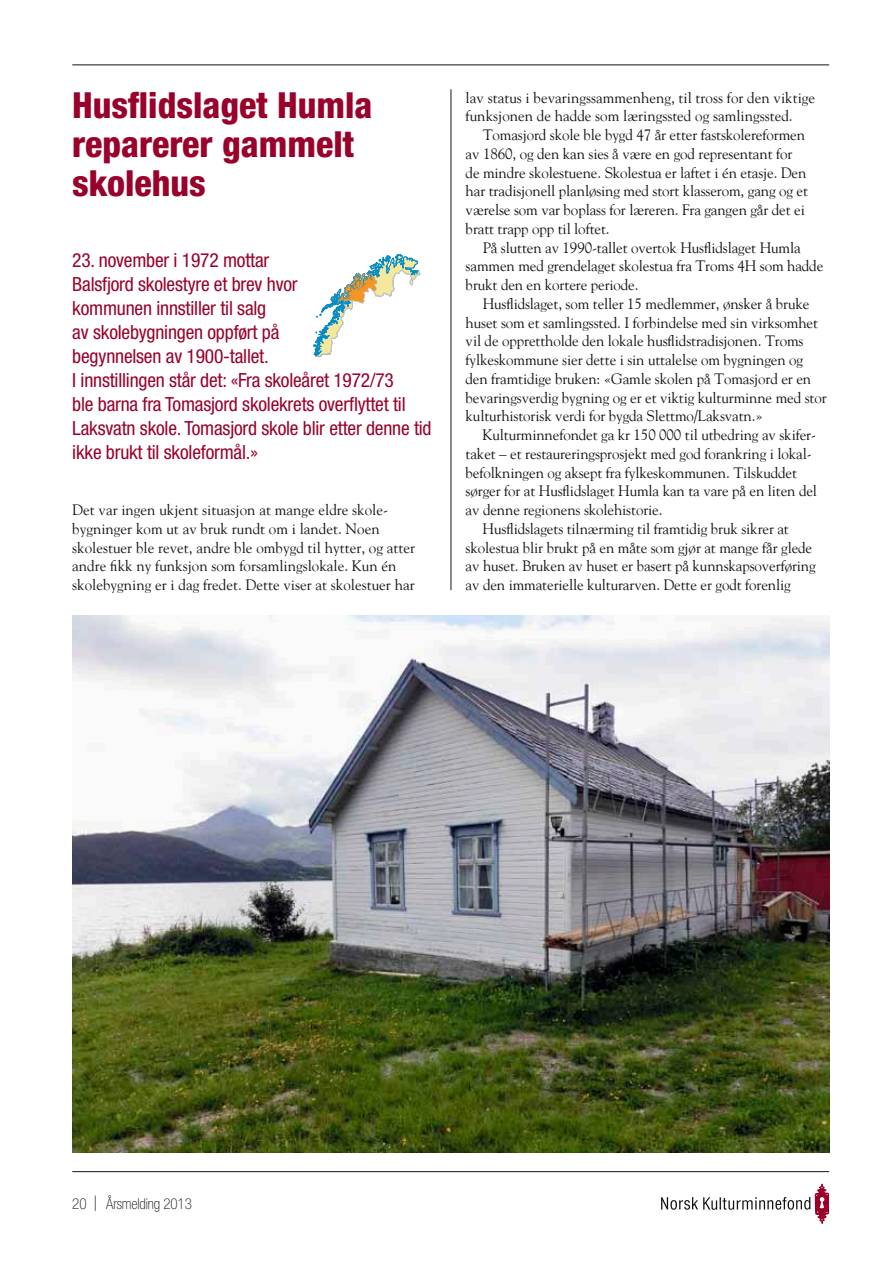
<style>
.page{position:relative;width:893px;height:1263px;background:#fff}
.page>*{position:absolute;margin:0;border:0;box-sizing:border-box;transform-origin:0 0}
.t1{font:800 condensed 36px/39px "Helvetica Neue";color:#99002a}
.t2{font:condensed 19.5px/24px "Helvetica Neue";letter-spacing:-.01em;color:#99002a}
.t3{font:15px/18.8px "Goudy";letter-spacing:-.01em;color:#131413}
.t4{font:100 condensed 15px "Helvetica Neue";letter-spacing:-.01em;color:#131413}
.s1{font-weight:200;font-stretch:normal;font-size:30px}
</style>
<div class="page">
<hr style="left:72px;top:65px;width:757px;height:1px;background:#131413">
<hr style="left:72px;top:1171px;width:757px;height:1px;background:#131413">
<hr style="left:451px;top:89px;width:1px;height:501px;background:#131413">
<svg style="left:661px;top:1183px;width:168px;height:41px"></svg>
<img style="left:72px;top:615px;width:757px;height:537px">
<svg style="left:313px;top:254px;width:107px;height:103px"></svg>
<h1 class="t1" style="left:72px;top:86px;width:302px">Husflidslaget Humla reparerer gammelt skolehus</h1>
<p class="t2" style="left:72px;top:248px;width:361px">23. november i 1972 mottar<br>Balsfjord skolestyre et brev hvor<br>kommunen innstiller til salg<br>av skolebygningen oppført på<br>begynnelsen av 1900-tallet.<br>I innstillingen står det: «Fra skoleåret 1972/73<br>ble barna fra Tomasjord skolekrets overflyttet til Laksvatn skole. Tomasjord skole blir etter denne tid ikke brukt til skoleformål.»</p>
<p class="t3" style="left:72px;top:500px;width:344px">Det var ingen ukjent situasjon at mange eldre skole&shy;bygninger kom ut av bruk rundt om i landet. Noen skolestuer ble revet, andre ble ombygd til hytter, og atter andre fikk ny funksjon som forsamlingslokale. Kun én skolebygning er i dag fredet. Dette viser at skolestuer har</p>
<p class="t3" style="left:466px;top:88px;width:351px">lav status i bevaringssammenheng, til tross for den viktige funksjonen de hadde som læringssted og samlingssted.</p>
<p class="t3" style="left:466px;top:125px;width:344px;text-indent:17px">Tomasjord skole ble bygd 47 år etter fastskolereformen av 1860, og den kan sies å være en god representant for de mindre skolestuene. Skolestua er laftet i én etasje. Den har tradisjonell planløsing med stort klasserom, gang og et værelse som var boplass for læreren. Fra gangen går det ei bratt trapp opp til loftet.</p>
<p class="t3" style="left:466px;top:238px;width:359px;text-indent:17px">På slutten av 1990-tallet overtok Husflidslaget Humla sammen med grendelaget skolestua fra Troms 4H som hadde brukt den en kortere periode.</p>
<p class="t3" style="left:466px;top:294px;width:363px;text-indent:17px">Husflidslaget, som teller 15 medlemmer, ønsker å bruke huset som et samlingssted. I forbindelse med sin virksomhet vil de opprettholde den lokale husflidstradisjonen. Troms fylkeskommune sier dette i sin uttalelse om bygningen og den framtidige bruken: «Gamle skolen på Tomasjord er en bevaringsverdig bygning og er et viktig kulturminne med stor kulturhistorisk verdi for bygda Slettmo/Laksvatn.»</p>
<p class="t3" style="left:483px;top:425px;width:333px">Kulturminnefondet ga kr 150 000 til utbedring av skifer-</p>
<p class="t3" style="left:466px;top:444px;width:346px">taket – et restaureringsprosjekt med god forankring i lokal-</p>
<p class="t3" style="left:466px;top:463px;width:333px">befolkningen og aksept fra fylkeskommunen. Tilskuddet</p>
<p class="t3" style="left:466px;top:482px;width:353px">sørger for at Husflidslaget Humla kan ta vare på en liten del</p>
<p class="t3" style="left:466px;top:500px;width:198px">av denne regionens skolehistorie.</p>
<p class="t3" style="left:483px;top:519px;width:308px">Husflidslagets tilnærming til framtidig bruk sikrer at</p>
<p class="t3" style="left:466px;top:538px;width:348px">skolestua blir brukt på en måte som gjør at mange får glede</p>
<p class="t3" style="left:466px;top:557px;width:352px">av huset. Bruken av huset er basert på kunnskapsoverføring</p>
<p class="t3" style="left:466px;top:575px;width:327px">av den immaterielle kulturarven. Dette er godt forenlig</p>
<p class="t4" style="left:72px;top:1196px;width:121px">20 <span class="s1">ı</span> Årsmelding 2013</p>
</div>
